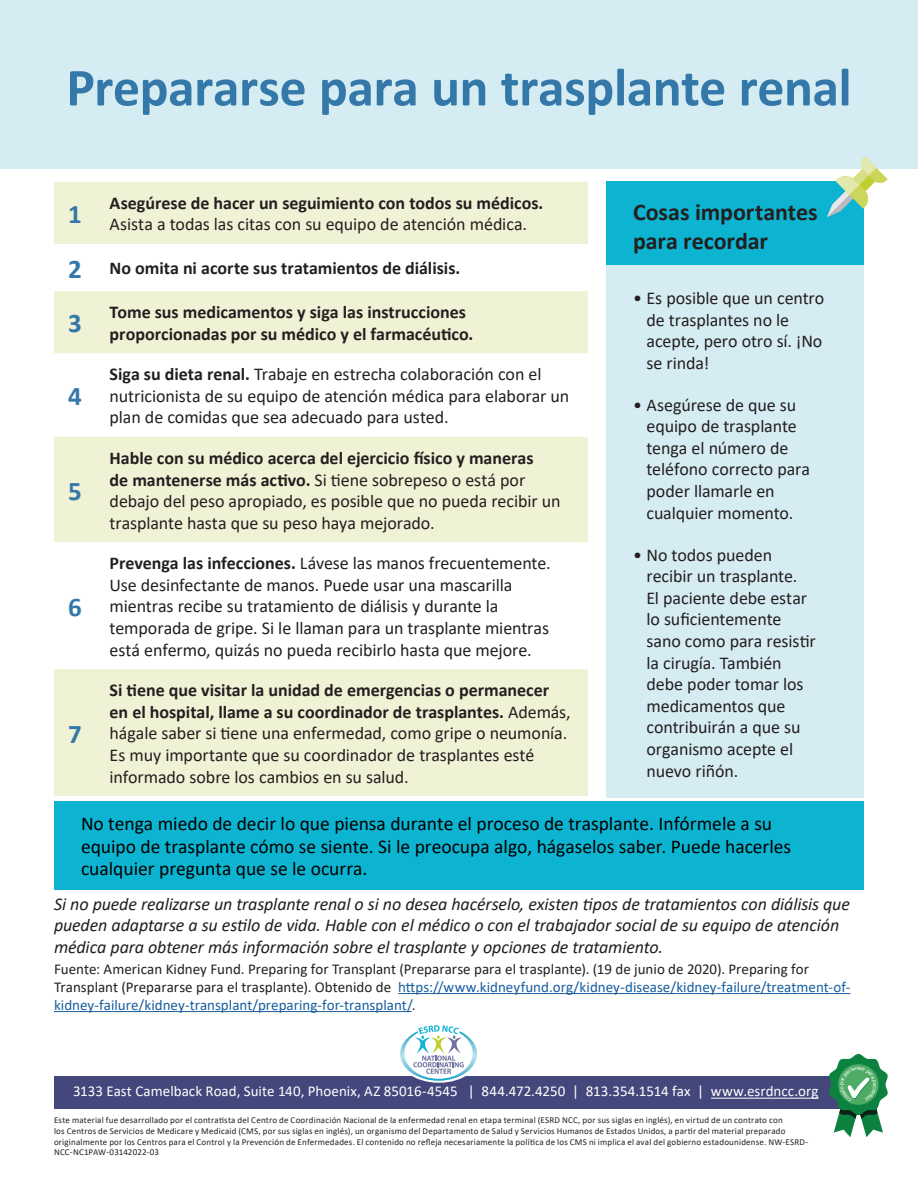
<style>
.page{position:relative;width:918px;height:1188px;background:#fff}
.page>*{position:absolute;margin:0;border:0;box-sizing:border-box;transform-origin:0 0}
.t1{font:700 54px "Calibri";letter-spacing:-.01em;color:#3478a9}
.t2{font:700 27px "Calibri";color:#3478a9}
.t3{font:700 24px/28.8px "Calibri";color:#231f20}
.t4{font:19.5px/22.5px "Calibri";color:#000}
.t5{font:18px/21.6px "Calibri";letter-spacing:-.005em;color:#231f20}
.t6{font:italic 18px/21.6px "Calibri";letter-spacing:-.005em;color:#231f20}
.t7{font:700 18px/21.6px "Calibri";color:#231f20}
.t8{font:15px/18px "Calibri";color:#231f20}
.t9{font:15px "Calibri";letter-spacing:.005em;color:#fff}
.t10{font:9px/10.8px "Calibri";letter-spacing:.02em;color:#231f20}
.s1{font-weight:700}
.s2{font-size:27px;color:#3478a9}
.s3{color:#175d9e}
</style>
<div class="page">
<div style="left:0;top:0;width:918px;height:168px;background:#d6ecf3"></div>
<hr style="left:398px;top:993px;width:452px;height:1px;background:#175d9e">
<hr style="left:54px;top:1011px;width:358px;height:1px;background:#175d9e">
<div style="left:54px;top:802px;width:810px;height:88px;background:#0db4d1"></div>
<div style="left:606px;top:234px;width:258px;height:564px;background:#d6ecf3"></div>
<svg style="left:54px;top:182px;width:534px;height:614px;fill:#eff2d4"></svg>
<div style="left:606px;top:182px;width:258px;height:83px;background:#0db4d1"></div>
<svg style="left:827px;top:156px;width:61px;height:61px"></svg>
<div style="left:54px;top:1076px;width:795px;height:33px;background:#44477b"></div>
<div style="left:395px;top:1019px;width:88px;height:64px;background:#fff;border-radius:50%"></div>
<svg style="left:400px;top:1025px;width:77px;height:56px"></svg>
<hr style="left:711px;top:1098px;width:108px;height:1px;background:#fff">
<svg style="left:829px;top:1054px;width:59px;height:83px"></svg>
<h1 class="t1" style="left:66px;top:49px;width:787px">Prepararse para un trasplante renal</h1>
<p class="t2" style="left:68px;top:195px;width:15px">1</p>
<p class="t5" style="left:110px;top:192px;width:435px"><span class="s1">Asegúrese de hacer un seguimiento con todos su médicos.<br></span>Asista a todas las citas con su equipo de atención médica.</p>
<p class="t7" style="left:68px;top:257px;width:394px"><span class="s2">2</span> No omita ni acorte sus tratamientos de diálisis.</p>
<p class="t2" style="left:68px;top:304px;width:15px">3</p>
<p class="t7" style="left:110px;top:301px;width:365px">Tome sus medicamentos y siga las instrucciones proporcionadas por su médico y el farmacéutico.</p>
<p class="t2" style="left:68px;top:377px;width:15px">4</p>
<p class="t2" style="left:68px;top:472px;width:15px">5</p>
<p class="t2" style="left:68px;top:588px;width:15px">6</p>
<p class="t2" style="left:68px;top:715px;width:15px">7</p>
<p class="t5" style="left:110px;top:363px;width:461px"><span class="s1">Siga su dieta renal.</span> Trabaje en estrecha colaboración con el nutricionista de su equipo de atención médica para elaborar un plan de comidas que sea adecuado para usted.</p>
<p class="t5" style="left:110px;top:447px;width:452px"><span class="s1">Hable con su médico acerca del ejercicio físico y maneras<br>de mantenerse más activo.</span> Si tiene sobrepeso o está por debajo del peso apropiado, es posible que no pueda recibir un trasplante hasta que su peso haya mejorado.</p>
<p class="t5" style="left:110px;top:552px;width:443px"><span class="s1">Prevenga las infecciones.</span> Lávese las manos frecuentemente.<br>Use desinfectante de manos. Puede usar una mascarilla mientras recibe su tratamiento de diálisis y durante la temporada de gripe. Si le llaman para un trasplante mientras está enfermo, quizás no pueda recibirlo hasta que mejore.</p>
<p class="t5" style="left:110px;top:679px;width:463px"><span class="s1">Si tiene que visitar la unidad de emergencias o permanecer en el hospital, llame a su coordinador de trasplantes.</span> Además, hágale saber si tiene una enfermedad, como gripe o neumonía.<br>Es muy importante que su coordinador de trasplantes esté informado sobre los cambios en su salud.</p>
<p class="t3" style="left:633px;top:197px;width:186px">Cosas importantes para recordar</p>
<p class="t5" style="left:646px;top:287px;width:179px;text-indent:-14px">• Es posible que un centro de trasplantes no le acepte, pero otro sí. ¡No se rinda!</p>
<p class="t5" style="left:646px;top:393px;width:165px;text-indent:-14px">• Asegúrese de que su equipo de trasplante tenga el número de teléfono correcto para poder llamarle en cualquier momento.</p>
<p class="t5" style="left:646px;top:543px;width:171px;text-indent:-14px">• No todos pueden recibir un trasplante.<br>El paciente debe estar lo suficientemente sano como para resistir la cirugía. También debe poder tomar los medicamentos que contribuirán a que su organismo acepte el nuevo riñón.</p>
<p class="t4" style="left:81px;top:812px;width:712px">No tenga miedo de decir lo que piensa durante el proceso de trasplante. Infórmele a su equipo de trasplante cómo se siente. Si le preocupa algo, hágaselos saber. Puede hacerles cualquier pregunta que se le ocurra.</p>
<p class="t6" style="left:54px;top:892px;width:797px">Si no puede realizarse un trasplante renal o si no desea hacérselo, existen tipos de tratamientos con diálisis que pueden adaptarse a su estilo de vida. Hable con el médico o con el trabajador social de su equipo de atención médica para obtener más información sobre el trasplante y opciones de tratamiento.</p>
<p class="t8" style="left:54px;top:960px;width:798px">Fuente: American Kidney Fund. Preparing for Transplant (Prepararse para el trasplante). (19 de junio de 2020). Preparing for<br>Transplant (Prepararse para el trasplante). Obtenido de <span class="s3">https://www.kidneyfund.org/kidney-disease/kidney-failure/treatment-of&shy;kidney-failure/kidney-transplant/preparing-for-transplant/</span>.</p>
<p class="t9" style="left:73px;top:1081px;width:747px">3133 East Camelback Road, Suite 140, Phoenix, AZ 85016-4545 | 844.472.4250 | 813.354.1514 fax | www.esrdncc.org</p>
<p class="t10" style="left:54px;top:1114px;width:756px">Este material fue desarrollado por el contratista del Centro de Coordinación Nacional de la enfermedad renal en etapa terminal (ESRD NCC, por sus siglas en inglés), en virtud de un contrato con<br>los Centros de Servicios de Medicare y Medicaid (CMS, por sus siglas en inglés), un organismo del Departamento de Salud y Servicios Humanos de Estados Unidos, a partir del material preparado originalmente por los Centros para el Control y la Prevención de Enfermedades. El contenido no refleja necesariamente la política de los CMS ni implica el aval del gobierno estadounidense. NW-ESRD-NCC-NC1PAW-03142022-03</p>
</div>
